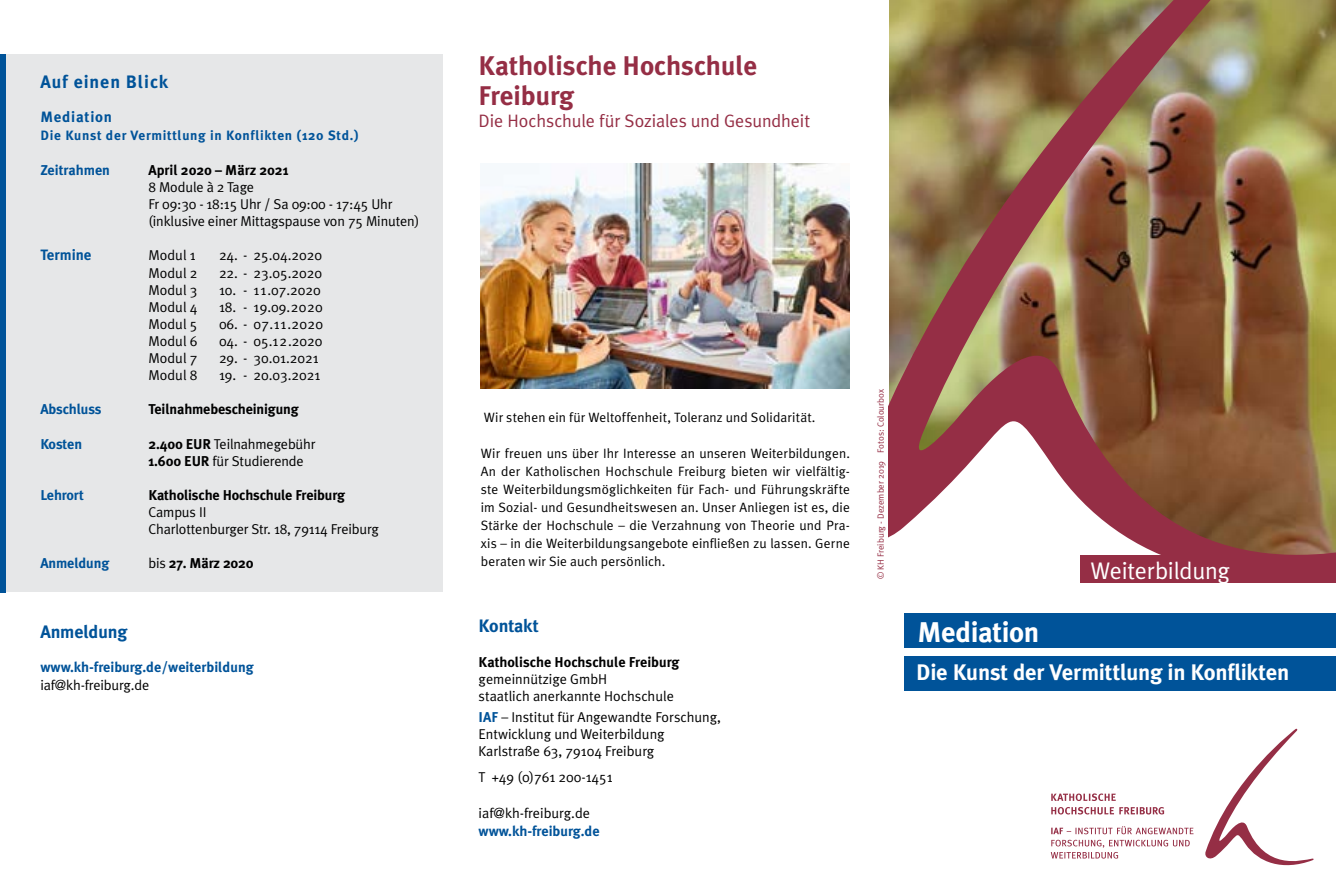
<style>
.page{position:relative;width:1336px;height:893px;background:#fff}
.page>*{position:absolute;margin:0;border:0;box-sizing:border-box;transform-origin:0 0}
.t1{font:700 28.5px "Meta Plus";letter-spacing:-.015em;color:#fff}
._0_HL_MetaPlusBold_1{font:700 27px "Meta Plus";color:#952e45}
.t2{font:24px "Meta Plus Normal";letter-spacing:-.01em;color:#fff}
.t3{font:700 22.5px "Meta Plus";letter-spacing:-.01em;color:#fff}
._0_ZT_MetaPlusNormal{font:18px "Meta Plus Normal";letter-spacing:-.005em;color:#952e45}
._0_ZT_MetaPlusNormal-2{font:700 18px "Meta Plus";letter-spacing:-.005em;color:#005399}
._0_ZT_MetaPlusNormal-3{font:700 18px "Meta Plus";letter-spacing:.05em;color:#005399}
.t4{font:700 15px "Meta Plus";letter-spacing:.05em;color:#005399}
.t5{font:700 15px "Meta Plus";color:#005399}
.t6{font:14.25px/17.1px "Meta Plus Normal";color:#000}
.t7{font:700 14.25px "Meta Plus";letter-spacing:-.01em;color:#000}
.t8{font:700 14.25px "Meta Plus";color:#005399}
.t9{font:14.25px "Meta Plus Normal";letter-spacing:.035em;color:#000}
.t10{font:14.25px "Meta Plus Normal";letter-spacing:.025em;color:#000}
.Fließtext{font:13.5px/18px "Meta Plus Normal";letter-spacing:.01em;color:#000;text-align:justify}
.t11{font:700 13.5px "Meta Plus";letter-spacing:.05em;color:#005399}
.t12{font:9px "Meta Plus Normal";color:#952e45}
.s1{font-family:"Meta Plus";font-weight:700}
.s2{font-family:"Meta Plus Normal";font-weight:400}
.s3{font-family:"Meta Plus";font-weight:700;color:#005399}
</style>
<div class="page">
<svg style="left:1205px;top:728px;width:109px;height:138px"></svg>
<svg style="left:1050px;top:840px;width:139px;height:19px"></svg>
<svg style="left:1051px;top:826px;width:142px;height:8px"></svg>
<svg style="left:1051px;top:807px;width:112px;height:7px"></svg>
<svg style="left:1051px;top:793px;width:64px;height:8px"></svg>
<div style="left:904px;top:613px;width:431px;height:35px;background:#005399"></div>
<div style="left:904px;top:656px;width:431px;height:35px;background:#005399"></div>
<img style="left:838px;top:0;width:497px;height:556px">
<div style="left:842px;top:310px;width:46px;height:266px;background:#fff"></div>
<div style="left:1080px;top:556px;width:255px;height:27px;background:#952e45"></div>
<img style="left:480px;top:164px;width:369px;height:224px">
<div style="left:5px;top:54px;width:437px;height:538px;background:#e6e7e8"></div>
<div style="left:0;top:54px;width:5px;height:538px;background:#005399"></div>
<p class="_0_ZT_MetaPlusNormal-3" style="left:40px;top:71px;width:129px">Auf einen Blick</p>
<p class="t4" style="left:40px;top:108px;width:73px">Mediation</p>
<p class="t11" style="left:40px;top:127px;width:320px">Die Kunst der Vermittlung in Konflikten (120 Std.)</p>
<p class="t8" style="left:40px;top:162px;width:71px">Zeitrahmen</p>
<p class="t6" style="left:148px;top:161px;width:245px"><span class="s1">April 2020 – März 2021<br></span>8 Module à 2 Tage<br>Fr 09:30 - 18:15 Uhr / Sa 09:00 - 17:45 Uhr</p>
<p class="t6" style="left:148px;top:213px;width:272px">(inklusive einer Mittagspause von 75 Minuten)</p>
<p class="t5" style="left:40px;top:247px;width:53px">Termine</p>
<p class="t6" style="left:148px;top:247px;width:49px">Modul 1</p>
<p class="t6" style="left:219px;top:247px;width:105px">24. - 25.04.2020</p>
<p class="t6" style="left:148px;top:264px;width:50px">Modul 2</p>
<p class="t6" style="left:219px;top:264px;width:105px">22. - 23.05.2020</p>
<p class="t6" style="left:148px;top:281px;width:50px">Modul 3</p>
<p class="t6" style="left:219px;top:281px;width:103px">10. - 11.07.2020</p>
<p class="t6" style="left:148px;top:298px;width:50px">Modul 4</p>
<p class="t9" style="left:219px;top:299px;width:105px">18. - 19.09.2020</p>
<p class="t6" style="left:148px;top:315px;width:50px">Modul 5</p>
<p class="t10" style="left:219px;top:316px;width:106px">06. - 07.11.2020</p>
<p class="t6" style="left:148px;top:332px;width:50px">Modul 6</p>
<p class="t6" style="left:219px;top:332px;width:105px">04. - 05.12.2020</p>
<p class="t6" style="left:148px;top:349px;width:50px">Modul 7</p>
<p class="t6" style="left:219px;top:349px;width:101px">29. - 30.01.2021</p>
<p class="t6" style="left:148px;top:366px;width:50px">Modul 8</p>
<p class="t6" style="left:219px;top:366px;width:103px">19. - 20.03.2021</p>
<p class="t8" style="left:40px;top:401px;width:63px">Abschluss</p>
<p class="t7" style="left:148px;top:401px;width:152px">Teilnahmebescheinigung</p>
<p class="t8" style="left:40px;top:435px;width:43px">Kosten</p>
<p class="t6" style="left:148px;top:435px;width:169px"><span class="s1">2.400 EUR</span> Teilnahmegebühr</p>
<p class="t6" style="left:148px;top:452px;width:157px"><span class="s1">1.600 EUR</span> für Studierende</p>
<p class="t8" style="left:40px;top:487px;width:45px">Lehrort</p>
<p class="t7" style="left:148px;top:487px;width:198px">Katholische Hochschule Freiburg</p>
<p class="t6" style="left:148px;top:503px;width:60px">Campus II</p>
<p class="t6" style="left:148px;top:520px;width:232px">Charlottenburger Str. 18, 79114 Freiburg</p>
<p class="t8" style="left:40px;top:555px;width:70px">Anmeldung</p>
<p class="t7" style="left:148px;top:555px;width:107px"><span class="s2">bis</span> 27. März 2020</p>
<p class="_0_ZT_MetaPlusNormal-2" style="left:40px;top:622px;width:88px">Anmeldung</p>
<p class="t8" style="left:40px;top:659px;width:215px">www.kh-freiburg.de/weiterbildung</p>
<p class="t6" style="left:40px;top:676px;width:110px">iaf@kh-freiburg.de</p>
<p class="_0_HL_MetaPlusBold_1" style="left:478px;top:50px;width:280px">Katholische Hochschule</p>
<p class="_0_HL_MetaPlusBold_1" style="left:478px;top:80px;width:97px">Freiburg</p>
<p class="_0_ZT_MetaPlusNormal" style="left:478px;top:110px;width:333px">Die Hochschule für Soziales und Gesundheit</p>
<p class="Fließtext" style="left:484px;top:408px;width:333px">Wir stehen ein für Weltoffenheit, Toleranz und Solidarität.</p>
<p class="Fließtext" style="left:480px;top:444px;width:370px">Wir freuen uns über Ihr Interesse an unseren Weiterbildungen.<br>An der Katholischen Hochschule Freiburg bieten wir vielfältig&shy;ste Weiterbildungsmöglichkeiten für Fach- und Führungskräfte im Sozial- und Gesundheitswesen an. Unser Anliegen ist es, die Stärke der Hochschule – die Verzahnung von Theorie und Pra&shy;xis – in die Weiterbildungsangebote einfließen zu lassen. Gerne beraten wir Sie auch persönlich.</p>
<p class="_0_ZT_MetaPlusNormal-2" style="left:478px;top:615px;width:62px">Kontakt</p>
<p class="t7" style="left:478px;top:654px;width:202px">Katholische Hochschule Freiburg</p>
<p class="t6" style="left:478px;top:670px;width:130px">gemeinnützige GmbH</p>
<p class="t6" style="left:478px;top:687px;width:197px">staatlich anerkannte Hochschule</p>
<p class="t6" style="left:478px;top:708px;width:244px"><span class="s3">IAF</span> – Institut für Angewandte Forschung,</p>
<p class="t6" style="left:478px;top:725px;width:187px">Entwicklung und Weiterbildung</p>
<p class="t6" style="left:478px;top:743px;width:177px">Karlstraße 63, 79104 Freiburg</p>
<p class="t6" style="left:478px;top:769px;width:135px">T +49 (0)761 200-1451</p>
<p class="t6" style="left:478px;top:805px;width:113px">iaf@kh-freiburg.de</p>
<p class="t8" style="left:478px;top:823px;width:122px">www.kh-freiburg.de</p>
<p class="t12" style="left:875px;top:579px;width:191px;rotate:-90deg">© KH Freiburg - Dezember 2019 Fotos: Colourbox</p>
<p class="t2" style="left:1090px;top:557px;width:141px">Weiterbildung</p>
<p class="t1" style="left:917px;top:616px;width:123px">Mediation</p>
<p class="t3" style="left:916px;top:659px;width:374px">Die Kunst der Vermittlung in Konflikten</p>
</div>
